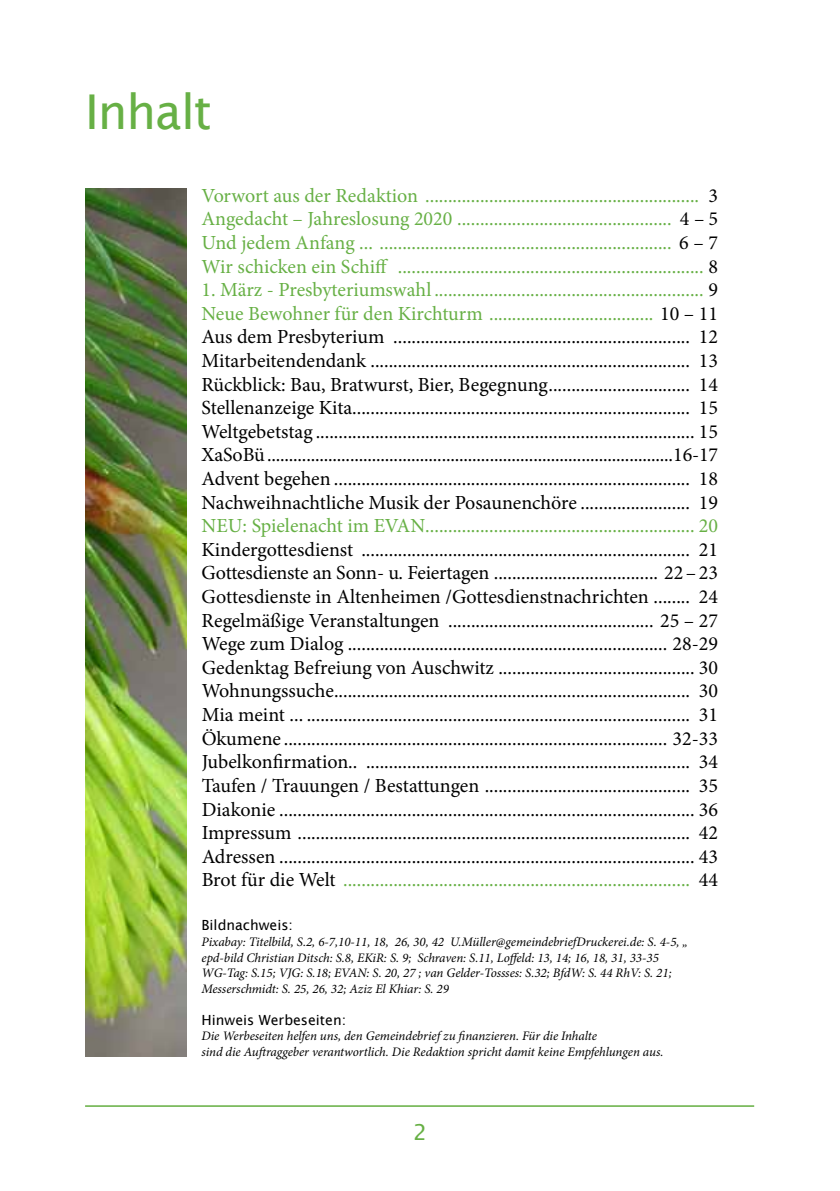
<style>
.page{position:relative;width:840px;height:1191px;background:#fff}
.page>*{position:absolute;margin:0;border:0;box-sizing:border-box;transform-origin:0 0}
.t1{font:48px "Lucida Sans";letter-spacing:-.025em;color:#67b045}
.t2{font:22px "Lucida Sans";color:#67b045}
.t3{font:20px/23.6px "Minion Pro";color:#000;text-align:justify}
.t4{font:20px/23.6px "Minion Pro";color:#67b045;text-align:justify}
.t5{font:14px "Lucida Sans";color:#000}
.t6{font:italic 13px/15.6px "Minion Pro";letter-spacing:-.005em;color:#000}
.s1{color:#000}
.s2{color:#67b045}
</style>
<div class="page">
<img style="left:85px;top:188px;width:101px;height:868px">
<hr style="left:85px;top:1105px;width:668px;height:1px;background:#67b045">
<h1 class="t1" style="left:85px;top:85px;width:128px">Inhalt</h1>
<p class="t4" style="left:201px;top:184px;width:517px">Vorwort aus der Redaktion ............................................................ <span class="s1">3<br></span>Angedacht – Jahreslosung 2020 ............................................... <span class="s1">4 – 5<br></span>Und jedem Anfang ... ................................................................ <span class="s1">6 – 7<br></span>Wir schicken ein Schiff ................................................................... <span class="s1">8</span></p>
<p class="t3" style="left:201px;top:278px;width:517px"><span class="s2">1. März - Presbyteriumswahl ...........................................................</span> 9<br><span class="s2">Neue Bewohner für den Kirchturm ....................................</span> 10 – 11<br>Aus dem Presbyterium ................................................................. 12<br>Mitarbeitendendank ...................................................................... 13<br>Rückblick: Bau, Bratwurst, Bier, Begegnung............................... 14<br>Stellenanzeige Kita.......................................................................... 15<br>Weltgebetstag ................................................................................... 15<br>XaSoBü.............................................................................................16-17<br>Advent begehen .............................................................................. 18<br>Nachweihnachtliche Musik der Posaunenchöre ........................ 19</p>
<p class="t4" style="left:201px;top:514px;width:517px">NEU: Spielenacht im EVAN........................................................... 20</p>
<p class="t3" style="left:201px;top:538px;width:517px">Kindergottesdienst ........................................................................ 21<br>Gottesdienste an Sonn- u. Feiertagen .................................... 22–23<br>Gottesdienste in Altenheimen /Gottesdienstnachrichten ........ 24<br>Regelmäßige Veranstaltungen ............................................. 25 – 27<br>Wege zum Dialog ...................................................................... 28-29<br>Gedenktag Befreiung von Auschwitz ........................................... 30<br>Wohnungssuche.............................................................................. 30<br>Mia meint ... .................................................................................... 31<br>Ökumene .................................................................................... 32-33<br>Jubelkonfirmation.. ....................................................................... 34<br>Taufen / Trauungen / Bestattungen ............................................. 35<br>Diakonie ........................................................................................... 36<br>Impressum ...................................................................................... 42<br>Adressen ........................................................................................... 43<br>Brot für die Welt <span class="s2">............................................................................</span> 44</p>
<p class="t5" style="left:201px;top:917px;width:93px">Bildnachweis:</p>
<p class="t6" style="left:201px;top:934px;width:487px">Pixabay: Titelbild, S.2, 6-7,10-11, 18, 26, 30, 42 U.Müller@gemeindebriefDruckerei.de: S. 4-5, „ epd-bild Christian Ditsch: S.8, EKiR: S. 9; Schraven: S.11, Loffeld: 13, 14; 16, 18, 31, 33-35<br>WG-Tag: S.15; VJG: S.18; EVAN: S. 20, 27 ; van Gelder-Tossses: S.32; BfdW: S. 44 RhV: S. 21; Messerschmidt: S. 25, 26, 32; Aziz El Khiar: S. 29</p>
<p class="t5" style="left:201px;top:1011px;width:146px">Hinweis Werbeseiten:</p>
<p class="t6" style="left:201px;top:1028px;width:463px">Die Werbeseiten helfen uns, den Gemeindebrief zu finanzieren. Für die Inhalte<br>sind die Auftraggeber verantwortlich. Die Redaktion spricht damit keine Empfehlungen aus.</p>
<p class="t2" style="left:413px;top:1119px;width:15px">2</p>
</div>
